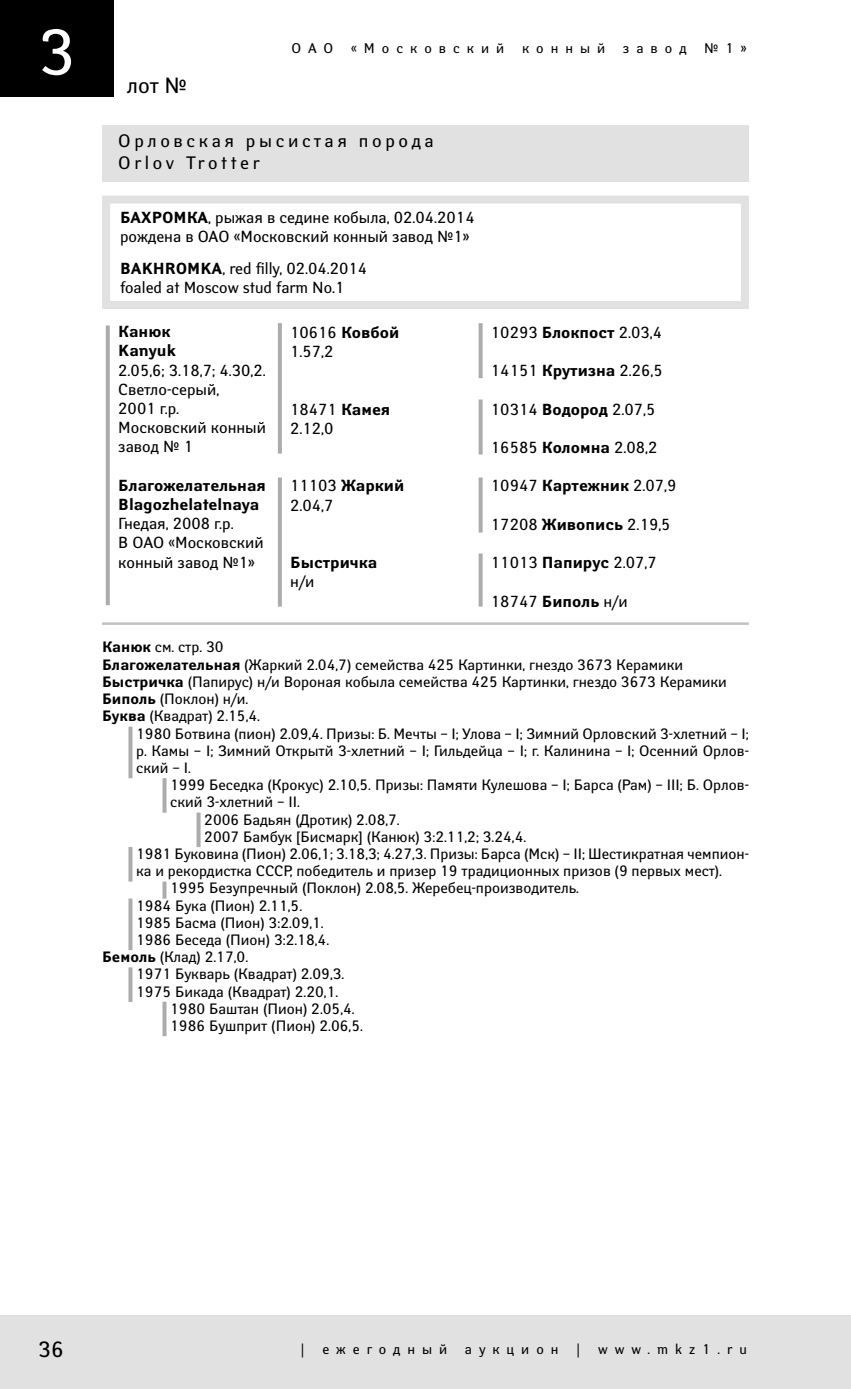
<style>
.page{position:relative;width:851px;height:1389px;background:#fff}
.page>*{position:absolute;margin:0;border:0;box-sizing:border-box;transform-origin:0 0}
.t1{font:64px "Yanus C";color:#fff}
.t2{font:22px "Yanus C";color:#000}
.t3{font:18px/21.6px "Yanus C";letter-spacing:.2em;color:#000}
.t4{font:16px/19.2px "Yanus C";color:#000}
.t5{font:700 16px/19.2px "Yanus C";color:#000}
.t6{font:15px/17.2px "Yanus C";color:#000}
.t7{font:14px "Yanus C";letter-spacing:.5em;color:#000}
.s1{font-weight:700}
</style>
<div class="page">
<hr style="left:850px;top:1315px;width:1px;height:74px;background:#e1e1e1">
<div style="left:0;top:1315px;width:850px;height:74px;background:#e1e1e1"></div>
<div style="left:0;top:0;width:113px;height:96px;background:#000"></div>
<div style="left:102px;top:125px;width:646px;height:56px;background:#e1e1e1"></div>
<hr style="left:102px;top:622px;width:646px;height:3px;background:#c2c2c2">
<svg style="left:106px;top:325px;width:4px;height:280px"></svg>
<svg style="left:478px;top:554px;width:4px;height:53px"></svg>
<svg style="left:478px;top:478px;width:4px;height:55px"></svg>
<svg style="left:478px;top:400px;width:4px;height:55px"></svg>
<svg style="left:478px;top:323px;width:4px;height:55px"></svg>
<hr style="left:278px;top:478px;width:4px;height:129px;background:#acacac">
<svg style="left:128px;top:727px;width:4px;height:51px"></svg>
<svg style="left:128px;top:847px;width:4px;height:35px"></svg>
<svg style="left:162px;top:778px;width:4px;height:35px"></svg>
<svg style="left:196px;top:813px;width:4px;height:34px"></svg>
<svg style="left:162px;top:1002px;width:4px;height:34px"></svg>
<svg style="left:162px;top:882px;width:4px;height:17px"></svg>
<svg style="left:128px;top:967px;width:4px;height:35px"></svg>
<svg style="left:128px;top:899px;width:4px;height:51px"></svg>
<hr style="left:278px;top:323px;width:4px;height:131px;background:#acacac">
<div style="left:102px;top:196px;width:646px;height:113px;background:#fff;border:8px solid #e1e1e1"></div>
<h1 class="t1" style="left:38px;top:13px;width:39px">3</h1>
<h2 class="t2" style="left:127px;top:72px;width:62px">лот №</h2>
<p class="t7" style="left:291px;top:39px;width:43px">ОАО</p>
<p class="t7" style="left:351px;top:39px;width:155px">«Московский</p>
<p class="t7" style="left:522px;top:39px;width:85px">конный</p>
<p class="t7" style="left:622px;top:39px;width:65px">завод</p>
<p class="t7" style="left:704px;top:39px;width:44px">№1»</p>
<p class="t3" style="left:118px;top:130px;width:317px">Орловская рысистая порода<br>Orlov Trotter</p>
<p class="t4" style="left:120px;top:208px;width:356px"><span class="s1">БАХРОМКА</span>, рыжая в седине кобыла, 02.04.2014 рождена в ОАО «Московский конный завод №1»</p>
<p class="t4" style="left:120px;top:258px;width:248px"><span class="s1">BAKHROMKA</span>, red filly, 02.04.2014 foaled at Moscow stud farm No.1</p>
<p class="t5" style="left:118px;top:323px;width:59px">Канюк<br>Kanyuk</p>
<p class="t4" style="left:118px;top:360px;width:149px">2.05,6; 3.18,7; 4.30,2.<br>Светло-серый,<br>2001 г.р.<br>Московский конный завод № 1</p>
<p class="t5" style="left:118px;top:476px;width:149px">Благожелательная<br>Blagozhelatelnaya</p>
<p class="t4" style="left:118px;top:514px;width:147px">Гнедая, 2008 г.р.<br>В ОАО «Московский конный завод №1»</p>
<p class="t4" style="left:290px;top:323px;width:111px">10616 <span class="s1">Ковбой<br></span>1.57,2</p>
<p class="t4" style="left:290px;top:399px;width:101px">18471 <span class="s1">Камея<br></span>2.12,0</p>
<p class="t4" style="left:290px;top:476px;width:115px">11103 <span class="s1">Жаркий<br></span>2.04,7</p>
<p class="t5" style="left:290px;top:554px;width:89px">Быстричка</p>
<p class="t4" style="left:290px;top:572px;width:26px">н/и</p>
<p class="t4" style="left:491px;top:323px;width:173px">10293 <span class="s1">Блокпост</span> 2.03,4</p>
<p class="t4" style="left:491px;top:361px;width:173px">14151 <span class="s1">Крутизна</span> 2.26,5</p>
<p class="t4" style="left:491px;top:399px;width:166px">10314 <span class="s1">Водород</span> 2.07,5</p>
<p class="t4" style="left:491px;top:438px;width:168px">16585 <span class="s1">Коломна</span> 2.08,2</p>
<p class="t4" style="left:491px;top:476px;width:187px">10947 <span class="s1">Картежник</span> 2.07,9</p>
<p class="t4" style="left:491px;top:515px;width:181px">17208 <span class="s1">Живопись</span> 2.19,5</p>
<p class="t4" style="left:491px;top:553px;width:167px">11013 <span class="s1">Папирус</span> 2.07,7</p>
<p class="t4" style="left:491px;top:591px;width:138px">18747 <span class="s1">Биполь</span> н/и</p>
<p class="t6" style="left:102px;top:639px;width:626px"><span class="s1">Канюк</span> см. стр. 30<br><span class="s1">Благожелательная</span> (Жаркий 2.04,7) семейства 425 Картинки, гнездо 3673 Керамики <span class="s1">Быстричка</span> (Папирус) н/и Вороная кобыла семейства 425 Картинки, гнездо 3673 Керамики <span class="s1">Биполь</span> (Поклон) н/и.<br><span class="s1">Буква</span> (Квадрат) 2.15,4.</p>
<p class="t6" style="left:136px;top:725px;width:614px;text-align:justify">1980 Ботвина (пион) 2.09,4. Призы: Б. Мечты – I; Улова – I; Зимний Орловский 3-хлетний – I; р. Камы – I; Зимний Открытй 3-хлетний – I; Гильдейца – I; г. Калинина – I; Осенний Орлов&shy;ский – I.</p>
<p class="t6" style="left:170px;top:776px;width:580px">1999 Беседка (Крокус) 2.10,5. Призы: Памяти Кулешова – I; Барса (Рам) – III; Б. Орлов-</p>
<p class="t6" style="left:170px;top:793px;width:131px">ский 3-хлетний – II.</p>
<p class="t6" style="left:204px;top:811px;width:197px">2006 Бадьян (Дротик) 2.08,7.</p>
<p class="t6" style="left:204px;top:828px;width:323px">2007 Бамбук [Бисмарк] (Канюк) 3:2.11,2; 3.24,4.</p>
<p class="t6" style="left:136px;top:845px;width:614px">1981 Буковина (Пион) 2.06,1; 3.18,3; 4.27,3. Призы: Барса (Мск) – II; Шестикратная чемпион-</p>
<p class="t6" style="left:136px;top:862px;width:587px">ка и рекордистка СССР, победитель и призер 19 традиционных призов (9 первых мест).</p>
<p class="t6" style="left:170px;top:879px;width:410px">1995 Безупречный (Поклон) 2.08,5. Жеребец-производитель.</p>
<p class="t6" style="left:136px;top:897px;width:167px">1984 Бука (Пион) 2.11,5.</p>
<p class="t6" style="left:136px;top:914px;width:189px">1985 Басма (Пион) 3:2.09,1.</p>
<p class="t6" style="left:136px;top:931px;width:194px">1986 Беседа (Пион) 3:2.18,4.</p>
<p class="t6" style="left:102px;top:948px;width:147px"><span class="s1">Бемоль</span> (Клад) 2.17,0.</p>
<p class="t6" style="left:136px;top:965px;width:210px">1971 Букварь (Квадрат) 2.09,3.</p>
<p class="t6" style="left:136px;top:983px;width:204px">1975 Бикада (Квадрат) 2.20,1.</p>
<p class="t6" style="left:170px;top:1000px;width:186px">1980 Баштан (Пион) 2.05,4.</p>
<p class="t6" style="left:170px;top:1017px;width:194px">1986 Бушприт (Пион) 2.06,5.</p>
<h2 class="t2" style="left:38px;top:1336px;width:27px">36</h2>
<p class="t7" style="left:300px;top:1340px;width:6px">|</p>
<p class="t7" style="left:322px;top:1340px;width:126px">ежегодный</p>
<p class="t7" style="left:465px;top:1340px;width:95px">аукцион</p>
<p class="t7" style="left:576px;top:1340px;width:6px">|</p>
<p class="t7" style="left:598px;top:1340px;width:150px">www.mkz1.ru</p>
</div>
